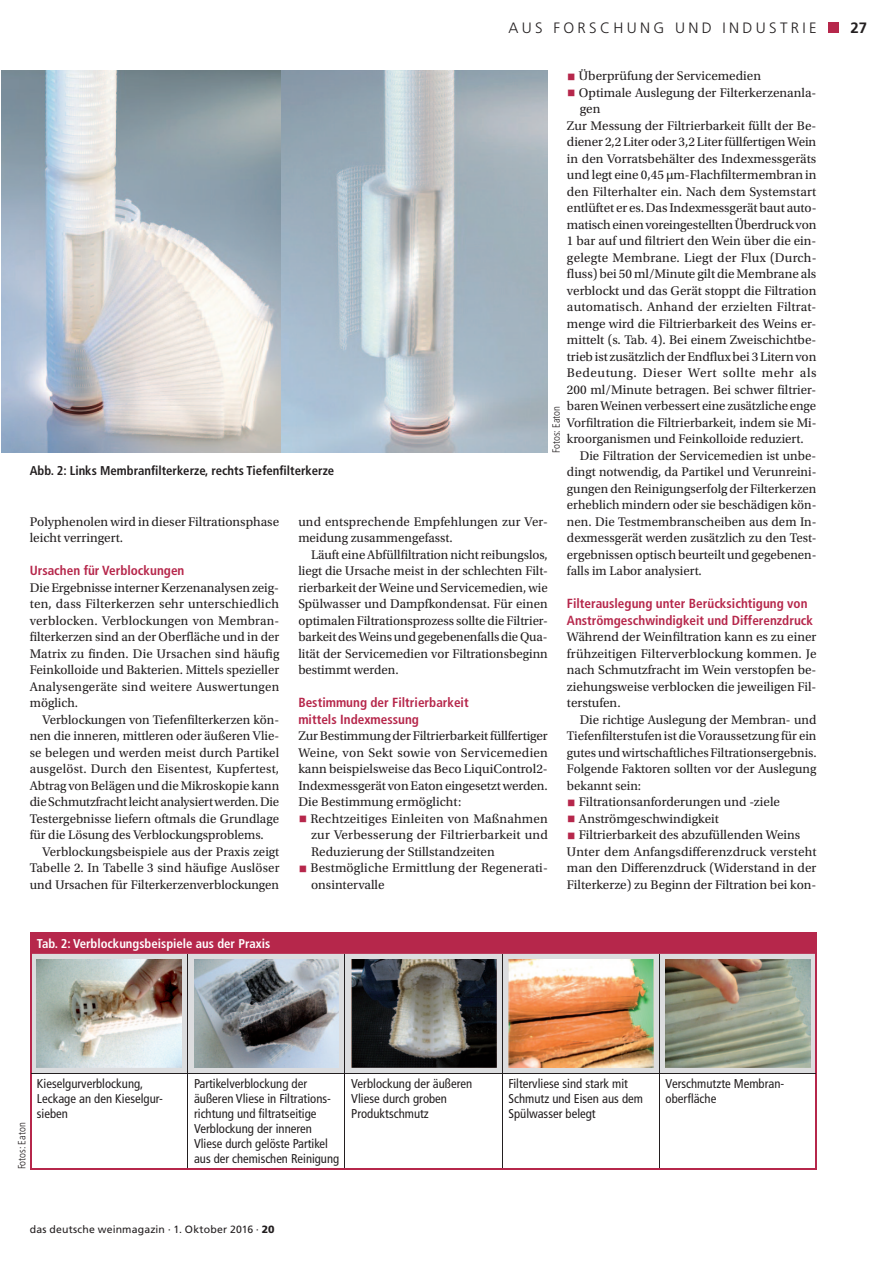
<style>
.page{position:relative;width:893px;height:1263px;background:#fff}
.page>*{position:absolute;margin:0;border:0;box-sizing:border-box;transform-origin:0 0}
.t1{font:300 15px "Frutiger LT Std";letter-spacing:.22em;color:#231f20}
.t2{font:700 15px "Frutiger LT Std";color:#231f20}
.t3{font:13.2px/16.5px "Utopia Std";color:#231f20;text-align:justify}
.t4{font:700 condensed 13.2px/16.5px "Frutiger LT Std";color:#b6274b}
.t5{font:13.2px "Utopia Std";letter-spacing:.04em;color:#231f20}
.t6{font:condensed 12.75px/15px "Frutiger LT Std";color:#231f20}
.t7{font:700 condensed 12.75px "Frutiger LT Std";color:#231f20}
.t8{font:700 condensed 12.75px "Frutiger LT Std";color:#fff}
.t9{font:10.5px "Frutiger LT Std";letter-spacing:.015em;color:#231f20}
.t10{font:300 condensed 10.5px "Frutiger LT Std";color:#231f20}
.s1{font-size:19.5px;color:#b6274b}
.s2{font-stretch:condensed}
.s3{font-weight:900}
</style>
<div class="page">
<div style="left:828px;top:22px;width:10px;height:11px;background:#b6274b"></div>
<div style="left:31px;top:932px;width:785px;height:22px;background:#b6274b"></div>
<svg style="left:31px;top:954px;width:785px;height:119px;background:#d5d6d7"></svg>
<hr style="left:187px;top:954px;width:1px;height:119px;background:#231f20">
<hr style="left:344px;top:954px;width:1px;height:119px;background:#231f20">
<hr style="left:502px;top:954px;width:1px;height:119px;background:#231f20">
<hr style="left:659px;top:954px;width:1px;height:119px;background:#231f20">
<hr style="left:187px;top:1073px;width:1px;height:95px;background:#231f20">
<hr style="left:344px;top:1073px;width:1px;height:95px;background:#231f20">
<hr style="left:502px;top:1073px;width:1px;height:95px;background:#231f20">
<hr style="left:659px;top:1073px;width:1px;height:95px;background:#231f20">
<hr style="left:30px;top:932px;width:158px;height:1px;background:#b6274b">
<svg style="left:30px;top:933px;width:1px;height:21px"></svg>
<hr style="left:659px;top:932px;width:158px;height:1px;background:#b6274b">
<svg style="left:816px;top:933px;width:1px;height:21px"></svg>
<hr style="left:30px;top:954px;width:1px;height:119px;background:#b6274b">
<hr style="left:816px;top:954px;width:1px;height:119px;background:#b6274b">
<hr style="left:30px;top:1073px;width:1px;height:95px;background:#b6274b">
<hr style="left:816px;top:1073px;width:1px;height:95px;background:#b6274b">
<hr style="left:30px;top:1168px;width:158px;height:1px;background:#b6274b">
<hr style="left:188px;top:1168px;width:157px;height:1px;background:#b6274b">
<hr style="left:345px;top:1168px;width:157px;height:1px;background:#b6274b">
<hr style="left:502px;top:1168px;width:157px;height:1px;background:#b6274b">
<hr style="left:659px;top:1168px;width:158px;height:1px;background:#b6274b">
<hr style="left:31px;top:1073px;width:157px;height:1px;background:#231f20">
<hr style="left:188px;top:1073px;width:157px;height:1px;background:#231f20">
<hr style="left:345px;top:1073px;width:157px;height:1px;background:#231f20">
<hr style="left:502px;top:1073px;width:157px;height:1px;background:#231f20">
<hr style="left:659px;top:1073px;width:157px;height:1px;background:#231f20">
<img style="left:37px;top:959px;width:145px;height:108px">
<img style="left:194px;top:959px;width:145px;height:108px">
<img style="left:351px;top:959px;width:145px;height:108px">
<img style="left:508px;top:959px;width:145px;height:108px">
<img style="left:666px;top:959px;width:144px;height:108px">
<img style="left:1px;top:70px;width:547px;height:383px">
<p class="t1" style="left:508px;top:19px;width:310px">AUS FORSCHUNG UND INDUSTRIE</p>
<p class="t2" style="left:850px;top:18px;width:18px">27</p>
<p class="t3" style="left:567px;top:68px;width:196px"><span class="s1">■</span> Überprüfung der Servicemedien</p>
<p class="t3" style="left:567px;top:84px;width:251px"><span class="s1">■</span> Optimale Auslegung der Filterkerzenanla-</p>
<p class="t3" style="left:580px;top:101px;width:22px">gen</p>
<p class="t3" style="left:567px;top:117px;width:251px">Zur Messung der Filtrierbarkeit füllt der Be-</p>
<p class="t3" style="left:567px;top:134px;width:251px">diener 2,2 Liter oder 3,2 Liter füllfertigen Wein</p>
<p class="t3" style="left:567px;top:150px;width:251px">in den Vorratsbehälter des Indexmessgeräts</p>
<p class="t3" style="left:567px;top:167px;width:251px">und legt eine 0,45 µm-Flachfiltermembran in</p>
<p class="t3" style="left:567px;top:183px;width:251px">den Filterhalter ein. Nach dem Systemstart</p>
<p class="t3" style="left:567px;top:200px;width:251px">entlüftet er es. Das Indexmessgerät baut auto-</p>
<p class="t3" style="left:567px;top:216px;width:251px">matisch einen voreingestellten Überdruck von</p>
<p class="t3" style="left:567px;top:233px;width:251px">1 bar auf und filtriert den Wein über die ein-</p>
<p class="t3" style="left:567px;top:249px;width:251px">gelegte Membrane. Liegt der Flux (Durch-</p>
<p class="t3" style="left:567px;top:266px;width:251px">fluss) bei 50 ml/Minute gilt die Membrane als</p>
<p class="t3" style="left:567px;top:282px;width:251px">verblockt und das Gerät stoppt die Filtration</p>
<p class="t3" style="left:567px;top:299px;width:251px">automatisch. Anhand der erzielten Filtrat-</p>
<p class="t3" style="left:567px;top:315px;width:251px">menge wird die Filtrierbarkeit des Weins er-</p>
<p class="t3" style="left:567px;top:332px;width:251px">mittelt (s. Tab. 4). Bei einem Zweischichtbe-</p>
<p class="t3" style="left:567px;top:348px;width:251px">trieb ist zusätzlich der Endflux bei 3 Litern von</p>
<p class="t5" style="left:567px;top:366px;width:251px">Bedeutung. Dieser Wert sollte mehr als</p>
<p class="t3" style="left:567px;top:381px;width:251px">200 ml/Minute betragen. Bei schwer filtrier-</p>
<p class="t3" style="left:567px;top:398px;width:251px">baren Weinen verbessert eine zusätzliche enge</p>
<p class="t3" style="left:567px;top:414px;width:251px">Vorfiltration die Filtrierbarkeit, indem sie Mi-</p>
<p class="t3" style="left:567px;top:431px;width:238px">kroorganismen und Feinkolloide reduziert.</p>
<p class="t3" style="left:580px;top:447px;width:238px">Die Filtration der Servicemedien ist unbe-</p>
<p class="t3" style="left:567px;top:464px;width:251px">dingt notwendig, da Partikel und Verunreini-</p>
<p class="t3" style="left:567px;top:480px;width:251px">gungen den Reinigungserfolg der Filterkerzen</p>
<p class="t3" style="left:567px;top:497px;width:251px">erheblich mindern oder sie beschädigen kön-</p>
<p class="t3" style="left:567px;top:513px;width:251px">nen. Die Testmembranscheiben aus dem In-</p>
<p class="t3" style="left:567px;top:530px;width:251px">dexmessgerät werden zusätzlich zu den Test-</p>
<p class="t3" style="left:567px;top:546px;width:251px">ergebnissen optisch beurteilt und gegebenen-</p>
<p class="t3" style="left:567px;top:563px;width:136px">falls im Labor analysiert.</p>
<p class="t4" style="left:567px;top:595px;width:248px">Filterauslegung unter Berücksichtigung von<br>Anströmgeschwindigkeit und Differenzdruck</p>
<p class="t3" style="left:567px;top:629px;width:251px">Während der Weinfiltration kann es zu einer frühzeitigen Filterverblockung kommen. Je nach Schmutzfracht im Wein verstopfen be&shy;ziehungsweise verblocken die jeweiligen Fil&shy;terstufen.</p>
<p class="t3" style="left:567px;top:711px;width:251px;text-indent:13px">Die richtige Auslegung der Membran- und Tiefenfilterstufen ist die Voraussetzung für ein gutes und wirtschaftliches Filtrationsergebnis.<br>Folgende Faktoren sollten vor der Auslegung bekannt sein:</p>
<p class="t3" style="left:567px;top:794px;width:215px"><span class="s1">■</span> Filtrationsanforderungen und -ziele</p>
<p class="t3" style="left:567px;top:810px;width:153px"><span class="s1">■</span> Anströmgeschwindigkeit</p>
<p class="t3" style="left:567px;top:827px;width:251px;text-align:left"><span class="s1">■</span> Filtrierbarkeit des abzufüllenden Weins Unter dem Anfangsdifferenzdruck versteht man den Differenzdruck (Widerstand in der Filterkerze) zu Beginn der Filtration bei kon-</p>
<p class="t10" style="left:550px;top:453px;width:48px;rotate:-90deg">Fotos: Eaton</p>
<p class="t7" style="left:30px;top:463px;width:306px">Abb. 2: Links Membranfilterkerze, rechts Tiefenfilterkerze</p>
<p class="t3" style="left:30px;top:513px;width:251px">Polyphenolen wird in dieser Filtrationsphase leicht verringert.</p>
<p class="t4" style="left:30px;top:562px;width:156px">Ursachen für Verblockungen</p>
<p class="t3" style="left:30px;top:579px;width:251px">Die Ergebnisse interner Kerzenanalysen zeig&shy;ten, dass Filterkerzen sehr unterschiedlich verblocken. Verblockungen von Membran&shy;filterkerzen sind an der Oberfläche und in der Matrix zu finden. Die Ursachen sind häufig Feinkolloide und Bakterien. Mittels spezieller Analysengeräte sind weitere Auswertungen möglich.</p>
<p class="t3" style="left:30px;top:711px;width:251px;text-indent:13px">Verblockungen von Tiefenfilterkerzen kön&shy;nen die inneren, mittleren oder äußeren Vlie&shy;se belegen und werden meist durch Partikel ausgelöst. Durch den Eisentest, Kupfertest, Abtrag von Belägen und die Mikroskopie kann die Schmutzfracht leicht analysiert werden. Die Testergebnisse liefern oftmals die Grundlage für die Lösung des Verblockungsproblems.</p>
<p class="t3" style="left:30px;top:843px;width:251px;text-indent:13px">Verblockungsbeispiele aus der Praxis zeigt Tabelle 2. In Tabelle 3 sind häufige Auslöser und Ursachen für Filterkerzenverblockungen</p>
<p class="t3" style="left:298px;top:513px;width:251px">und entsprechende Empfehlungen zur Ver&shy;meidung zusammengefasst.</p>
<p class="t3" style="left:298px;top:546px;width:251px;text-indent:13px">Läuft eine Abfüllfiltration nicht reibungslos, liegt die Ursache meist in der schlechten Filt&shy;rierbarkeit der Weine und Servicemedien, wie Spülwasser und Dampfkondensat. Für einen optimalen Filtrationsprozess sollte die Filtrier&shy;barkeit des Weins und gegebenenfalls die Qua&shy;lität der Servicemedien vor Filtrationsbeginn bestimmt werden.</p>
<p class="t4" style="left:298px;top:694px;width:172px">Bestimmung der Filtrierbarkeit mittels Indexmessung</p>
<p class="t3" style="left:298px;top:728px;width:251px">Zur Bestimmung der Filtrierbarkeit füllfertiger Weine, von Sekt sowie von Servicemedien kann beispielsweise das Beco LiquiControl2- Indexmessgerät von Eaton eingesetzt werden.<br>Die Bestimmung ermöglicht:</p>
<p class="t3" style="left:311px;top:810px;width:238px;text-indent:-13px"><span class="s1">■</span> Rechtzeitiges Einleiten von Maßnahmen zur Verbesserung der Filtrierbarkeit und Reduzierung der Stillstandzeiten</p>
<p class="t3" style="left:311px;top:860px;width:238px;text-indent:-13px"><span class="s1">■</span> Bestmögliche Ermittlung der Regenerati&shy;onsintervalle</p>
<p class="t8" style="left:37px;top:936px;width:235px">Tab. 2: Verblockungsbeispiele aus der Praxis</p>
<p class="t10" style="left:16px;top:1169px;width:48px;rotate:-90deg">Fotos: Eaton</p>
<p class="t6" style="left:37px;top:1076px;width:127px">Kieselgurverblockung,<br>Leckage an den Kieselgur&shy;sieben</p>
<p class="t6" style="left:194px;top:1076px;width:147px">Partikelverblockung der äußeren Vliese in Filtrations&shy;richtung und filtratseitige<br>Verblockung der inneren<br>Vliese durch gelöste Partikel aus der chemischen Reini gung</p>
<p class="t6" style="left:351px;top:1076px;width:123px">Verblockung der äußeren<br>Vliese durch groben<br>Produktschmutz</p>
<p class="t6" style="left:508px;top:1076px;width:136px">Filtervliese sind stark mit<br>Schmutz und Eisen aus dem<br>Spülwasser belegt</p>
<p class="t6" style="left:666px;top:1076px;width:120px">Verschmutzte Membran&shy;oberfläche</p>
<p class="t9" style="left:30px;top:1223px;width:246px">das deutsche weinmagazin <span class="s2">·</span> 1. Oktober 2016 <span class="s2">·</span> <span class="s3">20</span></p>
</div>
